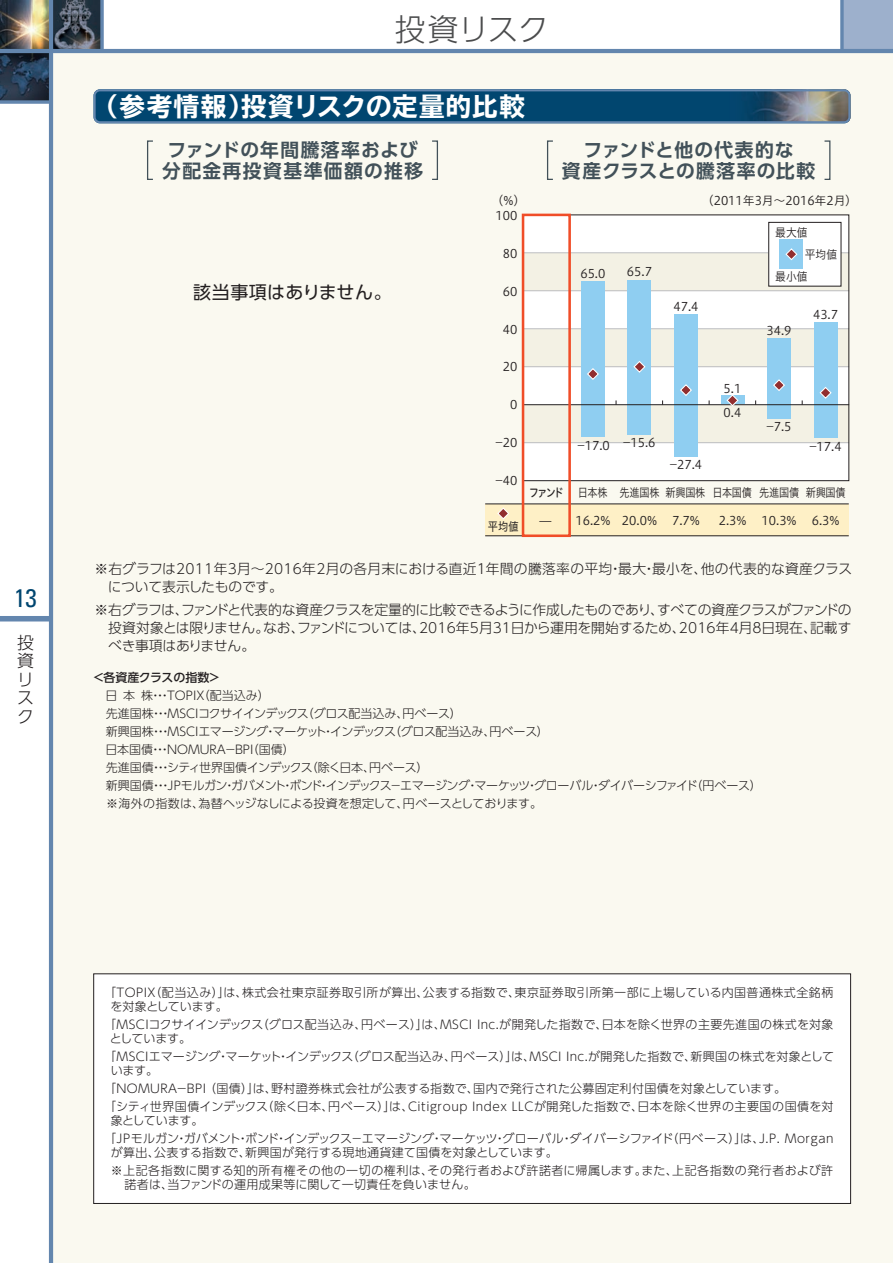
<style>
.page{position:relative;width:893px;height:1263px;background:#fff}
.page>*{position:absolute;margin:0;border:0;box-sizing:border-box;transform-origin:0 0}
.t1{font:300 30.75px "UD Shin Go Pro";letter-spacing:-.015em;color:#4b4c4d}
.t2{font:700 expanded 25.5px "TBUD Go Std";letter-spacing:.05em;color:#fff}
.t3{font:condensed 25.5px "Univers";color:#014670}
.t4{font:700 18.75px/21.8px "UD Shin Go Pro De";letter-spacing:.065em;color:#425159}
.t5{font:18px "UD Shin Go Pro";letter-spacing:.015em;color:#231f20}
.t6{font:300 16.95px/18.6px "UD Shin Go Pro";color:#231f20}
.t7{font:300 13.8px/18px "UD Shin Go Pro";color:#231f20}
.t8{font:300 12px/13.8px "UD Shin Go Pro";letter-spacing:.005em;color:#231f20}
.t9{font:300 12px/18px "UD Shin Go Pro";letter-spacing:-.02em;color:#231f20}
.t10{font:300 12px/18px "UD Shin Go Pro";letter-spacing:.03em;color:#231f20}
.t11{font:12px "Hiragino UD Sans Std W3";color:#231f20}
.t12{font:300 12px/13.8px "UD Shin Go Pro";letter-spacing:.04em;color:#231f20}
.t13{font:12px "Hiragino UD Sans Std W3";letter-spacing:-.025em;color:#231f20;scale:.85 1}
.t14{font:500 12px "UD Shin Go Pro";letter-spacing:-.01em;color:#231f20}
.t15{font:12px/22px "Hiragino UD Sans Std W3";color:#231f20;scale:.9 1}
.t16{font:12px "Hiragino UD Sans Std W4";color:#231f20;scale:.85 1}
.t17{font:12px "Hiragino UD Sans Std W5";color:#231f20}
.s1{font-family:"Hiragino UD Sans Std W5"}
</style>
<div class="page">
<img style="left:0;top:0;width:49px;height:49px">
<img style="left:53px;top:0;width:47px;height:49px">
<img style="left:0;top:53px;width:49px;height:47px">
<div style="left:51px;top:51px;width:842px;height:1212px;background:#faf9f0"></div>
<div style="left:842px;top:0;width:51px;height:51px;background:#9db0cc"></div>
<svg style="left:840px;top:0;width:4px;height:49px"></svg>
<div style="left:0;top:616px;width:51px;height:5px;background:#6386ae"></div>
<hr style="left:49px;top:0;width:4px;height:1263px;background:#6386ae">
<hr style="left:0;top:49px;width:893px;height:4px;background:#6386ae">
<svg style="left:0;top:100px;width:49px;height:4px"></svg>
<svg style="left:100px;top:0;width:4px;height:49px"></svg>
<svg style="left:94px;top:89px;width:757px;height:34px;background:#195378"></svg>
<div style="left:147px;top:140px;width:7px;height:40px;border:1px solid #425159"></div>
<div style="left:431px;top:140px;width:7px;height:40px;border:1px solid #425159"></div>
<div style="left:547px;top:140px;width:7px;height:40px;border:1px solid #425159"></div>
<div style="left:824px;top:140px;width:6px;height:40px;border:1px solid #425159"></div>
<div style="left:94px;top:974px;width:757px;height:229px;background:#fff"></div>
<div style="left:93px;top:973px;width:758px;height:231px;border:1px solid #231f20"></div>
<div style="left:523px;top:215px;width:326px;height:38px;background:#fff"></div>
<div style="left:523px;top:253px;width:326px;height:38px;background:#f3f1e4"></div>
<div style="left:523px;top:291px;width:326px;height:38px;background:#fff"></div>
<div style="left:523px;top:329px;width:326px;height:38px;background:#f3f1e4"></div>
<div style="left:523px;top:367px;width:326px;height:38px;background:#fff"></div>
<div style="left:523px;top:405px;width:326px;height:38px;background:#f3f1e4"></div>
<div style="left:523px;top:443px;width:326px;height:38px;background:#fff"></div>
<hr style="left:523px;top:252px;width:326px;height:1px;background:#bcbdc0">
<hr style="left:523px;top:290px;width:326px;height:1px;background:#bcbdc0">
<hr style="left:523px;top:328px;width:326px;height:1px;background:#bcbdc0">
<hr style="left:523px;top:366px;width:326px;height:1px;background:#bcbdc0">
<hr style="left:523px;top:442px;width:326px;height:1px;background:#bcbdc0">
<div style="left:581px;top:281px;width:24px;height:156px;background:#8fcef1"></div>
<div style="left:628px;top:280px;width:23px;height:154px;background:#8fcef1"></div>
<div style="left:674px;top:315px;width:24px;height:142px;background:#8fcef1"></div>
<div style="left:721px;top:395px;width:23px;height:9px;background:#8fcef1"></div>
<div style="left:767px;top:338px;width:24px;height:81px;background:#8fcef1"></div>
<div style="left:814px;top:322px;width:23px;height:116px;background:#8fcef1"></div>
<svg style="left:587px;top:368px;width:12px;height:12px"></svg>
<svg style="left:633px;top:361px;width:13px;height:12px"></svg>
<svg style="left:680px;top:384px;width:12px;height:12px"></svg>
<svg style="left:773px;top:379px;width:12px;height:12px"></svg>
<svg style="left:819px;top:387px;width:13px;height:12px"></svg>
<hr style="left:523px;top:404px;width:326px;height:1px;background:#231f20">
<svg style="left:726px;top:395px;width:13px;height:11px"></svg>
<div style="left:485px;top:504px;width:364px;height:32px;background:#fef0c6"></div>
<hr style="left:485px;top:504px;width:364px;height:1px;background:#231f20">
<hr style="left:485px;top:535px;width:364px;height:1px;background:#231f20">
<div style="left:522px;top:214px;width:49px;height:323px;border:3px solid #f04d28"></div>
<div style="left:769px;top:222px;width:72px;height:64px;background:#fff"></div>
<div style="left:768px;top:222px;width:73px;height:64px;border:1px solid #231f20"></div>
<div style="left:780px;top:239px;width:23px;height:30px;background:#8fcef1"></div>
<svg style="left:785px;top:248px;width:13px;height:12px"></svg>
<svg style="left:497px;top:507px;width:12px;height:13px"></svg>
<h2 class="t3" style="left:14px;top:582px;width:24px">13</h2>
<h3 class="t6" style="left:17px;top:632px;width:18px">投資リスク</h3>
<h1 class="t1" style="left:395px;top:4px;width:156px">投資リスク</h1>
<h2 class="t2" style="left:93px;top:92px;width:433px">（参考情報）投資リスクの定量的比較</h2>
<h3 class="t4" style="left:162px;top:138px;width:263px">ファンドの年間騰落率および分配金再投資基準価額の推移</h3>
<h3 class="t4" style="left:562px;top:138px;width:255px;text-align:center">ファンドと他の代表的な<br>資産クラスとの騰落率の比較</h3>
<h3 class="t5" style="left:193px;top:277px;width:200px">該当事項はありません。</h3>
<p class="t11" style="left:491px;top:191px;width:36px">（%）</p>
<p class="t11" style="left:496px;top:206px;width:23px">100</p>
<p class="t11" style="left:503px;top:244px;width:16px">80</p>
<p class="t11" style="left:503px;top:282px;width:16px">60</p>
<p class="t11" style="left:503px;top:320px;width:16px">40</p>
<p class="t11" style="left:503px;top:358px;width:16px">20</p>
<p class="t11" style="left:510px;top:396px;width:9px">0</p>
<p class="t11" style="left:496px;top:433px;width:23px">-20</p>
<p class="t11" style="left:496px;top:471px;width:23px">-40</p>
<p class="t16" style="left:488px;top:517px;width:37px">平均値</p>
<p class="t11" style="left:702px;top:191px;width:157px">（2011年3月～2016年2月）</p>
<p class="t11" style="left:580px;top:264px;width:27px">65.0</p>
<p class="t11" style="left:627px;top:262px;width:27px">65.7</p>
<p class="t11" style="left:673px;top:298px;width:27px">47.4</p>
<p class="t11" style="left:577px;top:435px;width:80px">-17.0 -15.6</p>
<p class="t11" style="left:670px;top:456px;width:34px">-27.4</p>
<p class="t11" style="left:724px;top:380px;width:19px">5.1</p>
<p class="t11" style="left:724px;top:403px;width:19px">0.4</p>
<p class="t15" style="left:805px;top:220px;width:37px;text-indent:-29px">最大値<br>平均値</p>
<p class="t15" style="left:775px;top:265px;width:38px">最小値</p>
<p class="t11" style="left:766px;top:321px;width:27px">34.9</p>
<p class="t11" style="left:813px;top:305px;width:27px">43.7</p>
<p class="t11" style="left:766px;top:417px;width:27px">-7.5</p>
<p class="t11" style="left:809px;top:437px;width:34px">-17.4</p>
<p class="t13" style="left:529px;top:483px;width:374px"><span class="s1">ファンド</span> 日本株 先進国株新興国株 日本国債 先進国債 新興国債</p>
<p class="t17" style="left:540px;top:511px;width:13px">̶</p>
<p class="t11" style="left:575px;top:511px;width:126px">16.2% 20.0% 7.7%</p>
<p class="t11" style="left:719px;top:511px;width:122px">2.3% 10.3% 6.3%</p>
<p class="t7" style="left:108px;top:560px;width:746px;text-indent:-13px">※右グラフは2011年3月～2016年2月の各月末における直近１年間の騰落率の平均・最大・最小を、他の代表的な資産クラスについて表示したものです。</p>
<p class="t7" style="left:108px;top:600px;width:745px;text-align:justify;text-indent:-14px">※右グラフは、ファンドと代表的な資産クラスを定量的に比較できるように作成したものであり、すべての資産クラスがファンドの投資対象とは限りません。なお、ファンドについては、2016年5月31日から運用を開始するため、2016年4月8日現在、記載すべき事項はありません。</p>
<p class="t14" style="left:93px;top:667px;width:129px">＜各資産クラスの指数＞</p>
<p class="t9" style="left:94px;top:686px;width:670px">　日本株・・・TOPIX（配当込み）<br>　先進国株・・・MSCIコクサイインデックス（グロス配当込み、円ベース）<br>　新興国株・・・MSCIエマージング・マーケット・インデックス（グロス配当込み、円ベース）<br>　日本国債・・・NOMURA－BPI（国債）<br>　先進国債・・・シティ世界国債インデックス（除く日本、円ベース）<br>　新興国債・・・JPモルガン・ガバメント・ボンド・インデックス－エマージング・マーケッツ・グローバル・ダイバーシファイド（円ベース）　※海外の指数は、為替ヘッジなしによる投資を想定して、円ベースとしております。</p>
<p class="t12" style="left:110px;top:985px;width:724px;text-indent:-6px">「TOPIX（配当込み）」は、株式会社東京証券取引所が算出、公表する指数で、東京証券取引所第一部に上場している内国普通株式全銘柄を対象としています。</p>
<p class="t8" style="left:110px;top:1017px;width:725px;text-indent:-6px">「MSCIコクサイインデックス（グロス配当込み、円ベース）」は、MSCI Inc.が開発した指数で、日本を除く世界の主要先進国の株式を対象としています。</p>
<p class="t8" style="left:111px;top:1049px;width:725px;text-indent:-7px">「MSCIエマージング・マーケット・インデックス（グロス配当込み、円ベース）」は、MSCI Inc.が開発した指数で、新興国の株式を対象としています。</p>
<p class="t10" style="left:104px;top:1079px;width:731px">「NOMURA－BPI （国債）」は、野村證券株式会社が公表する指数で、国内で発行された公募固定利付国債を対象としています。<br>「シティ世界国債インデックス（除く日本、円ベース）」は、Citigroup Index LLCが開発した指数で、日本を除く世界の主要国の国債を対</p>
<p class="t8" style="left:104px;top:1111px;width:731px;line-height:18px;text-indent:7px">象としています。<br>「JPモルガン・ガバメント・ボンド・インデックス－エマージング・マーケッツ・グローバル・ダイバーシファイド（円ベース）」は、J.P. Morgan</p>
<p class="t10" style="left:111px;top:1143px;width:724px">が算出、公表する指数で、新興国が発行する現地通貨建て国債を対象としています。<br>※上記各指数に関する知的所有権その他の一切の権利は、その発行者および許諾者に帰属します。また、上記各指数の発行者および許</p>
<p class="t8" style="left:125px;top:1177px;width:353px">諾者は、当ファンドの運用成果等に関して一切責任を負いません。</p>
</div>
